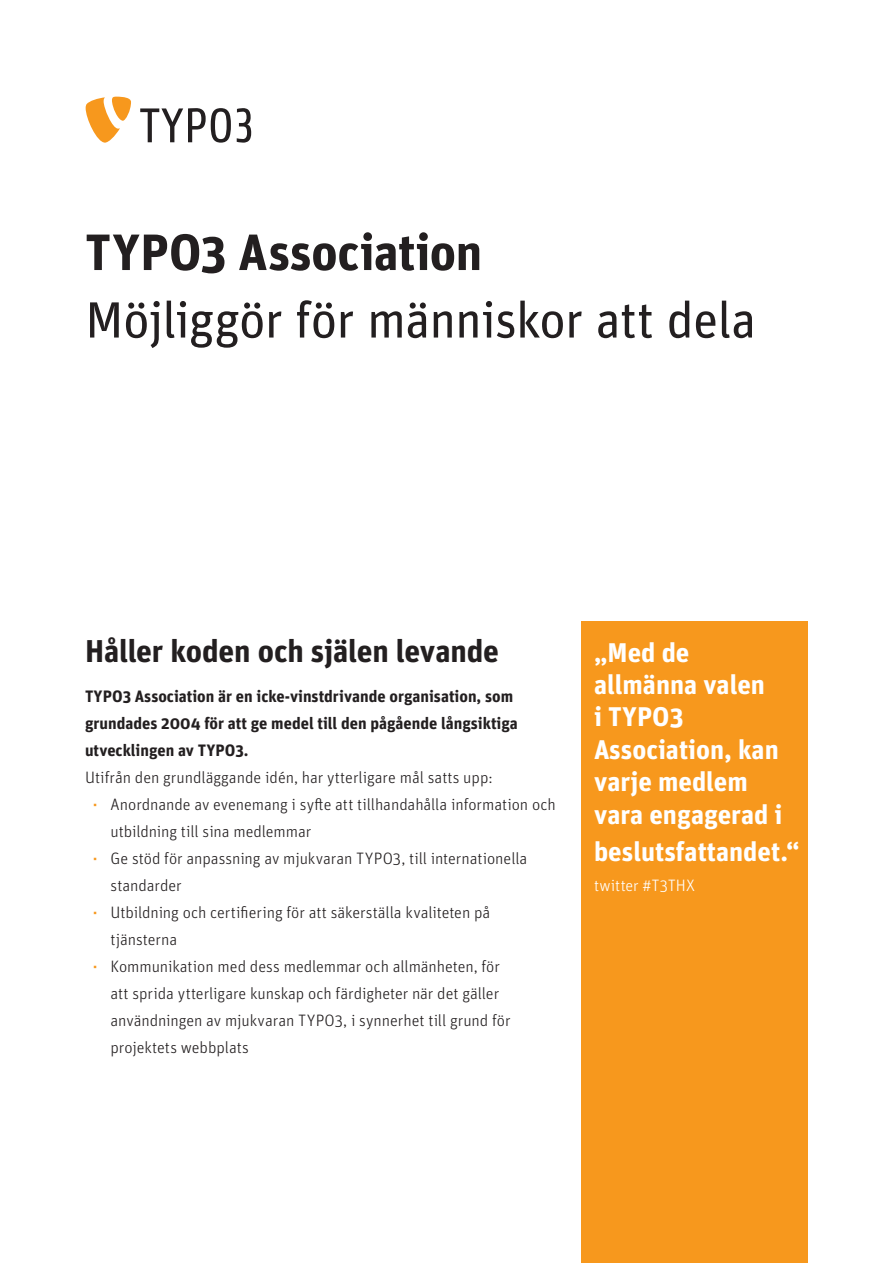
<style>
.page{position:relative;width:893px;height:1263px;background:#fff}
.page>*{position:absolute;margin:0;border:0;box-sizing:border-box;transform-origin:0 0}
.DIN_A4_H1_Titel_Fett{font:51px/67.5px "Unit Pro";letter-spacing:-.02em;color:#231f20}
.DIN_A4_H2{font:700 31.5px "Unit Pro";letter-spacing:-.005em;color:#231f20}
.Absatzformat_1{font:700 27px/32.4px "Unit Pro";color:#fff}
.Fließtext{font:300 16.5px/27px "Unit Pro";letter-spacing:-.005em;color:#231f20}
.Teaser_Subheader_Fli{font:700 16.5px/27px "Unit Pro";color:#231f20}
.DIN_Lang_Fließtext{font:300 16.5px "Unit Pro";letter-spacing:.005em;color:#fff}
.s1{font-weight:700}
</style>
<div class="page">
<svg style="left:140px;top:108px;width:111px;height:35px"></svg>
<svg style="left:86px;top:97px;width:45px;height:46px"></svg>
<div style="left:581px;top:621px;width:227px;height:642px;background:#f7981d"></div>
<p class="DIN_A4_H1_Titel_Fett" style="left:85px;top:216px;width:673px"><span class="s1">TYPO3 Association<br></span>Möjliggör för människor att dela</p>
<p class="DIN_A4_H2" style="left:85px;top:627px;width:415px">Håller koden och själen levande</p>
<p class="Teaser_Subheader_Fli" style="left:85px;top:682px;width:434px">TYPO3 Association är en icke-vinstdrivande organisation, som grundades 2004 för att ge medel till den pågående långsiktiga utvecklingen av TYPO3.</p>
<p class="Fließtext" style="left:85px;top:763px;width:409px">Utifrån den grundläggande idén, har ytterligare mål satts upp:</p>
<p class="Fließtext" style="left:111px;top:790px;width:447px;text-indent:-17px"><sup>◾</sup> Anordnande av evenemang i syfte att tillhandahålla information och utbildning till sina medlemmar</p>
<p class="Fließtext" style="left:111px;top:844px;width:418px;text-indent:-17px"><sup>◾</sup> Ge stöd för anpassning av mjukvaran TYPO3, till internationella standarder</p>
<p class="Fließtext" style="left:111px;top:898px;width:381px;text-indent:-17px"><sup>◾</sup> Utbildning och certifiering för att säkerställa kvaliteten på tjänsterna</p>
<p class="Fließtext" style="left:111px;top:952px;width:401px;text-indent:-17px"><sup>◾</sup> Kommunikation med dess medlemmar och allmänheten, för att sprida ytterligare kunskap och färdigheter när det gäller användningen av mjukvaran TYPO3, i synnerhet till grund för projektets webbplats</p>
<p class="Absatzformat_1" style="left:594px;top:634px;width:190px">„Med de allmänna valen<br>i TYPO3<br>Association, kan varje medlem vara engagerad i</p>
<p class="Absatzformat_1" style="left:594px;top:834px;width:207px">beslutsfattandet.“</p>
<p class="DIN_Lang_Fließtext" style="left:594px;top:875px;width:102px">twitter #T3THX</p>
</div>
